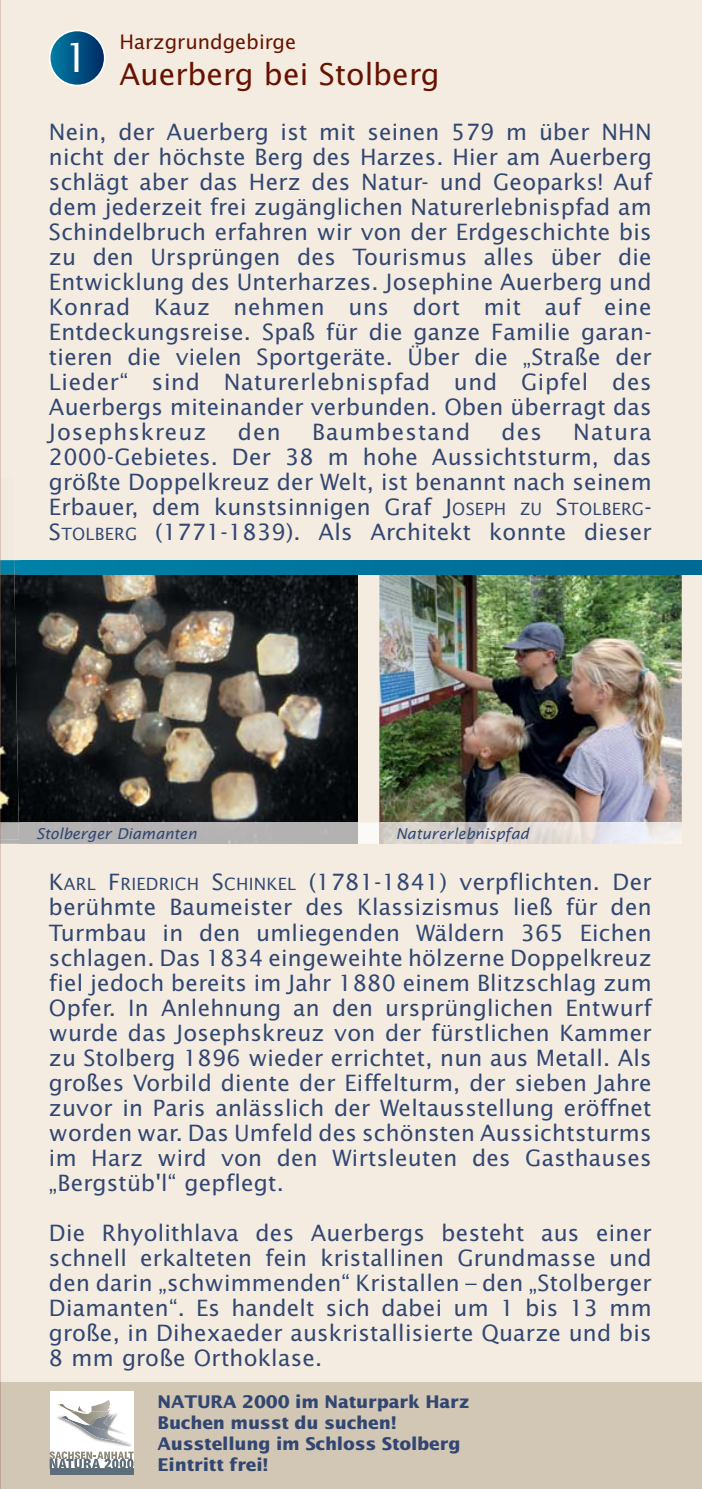
<style>
.page{position:relative;width:702px;height:1489px;background:#fff}
.page>*{position:absolute;margin:0;border:0;box-sizing:border-box;transform-origin:0 0}
.t1{font:40.25px "Lucida Sans Std";color:#fff}
.t2{font:30px "Lucida Sans Std";color:#671200}
.t3{font:22.5px/25px "Lucida Sans Std";letter-spacing:.01em;color:#314671;text-align:justify}
.t4{font:22.5px "Lucida Sans Std";letter-spacing:.045em;color:#314671}
.t5{font:20px "Lucida Sans Std";color:#671200}
.t6{font:700 17.5px/21px "Lucida Sans";letter-spacing:-.01em;color:#314671}
.t7{font:italic 15px "Lucida Sans";color:#314671}
.s1{font-size:17px}
</style>
<div class="page">
<div style="left:0;top:0;width:702px;height:1488px;background:#f4ece0"></div>
<div style="left:0;top:1382px;width:702px;height:106px;background:#d2c7b5"></div>
<svg style="left:50px;top:30px;width:55px;height:55px;background:#085988"></svg>
<div style="left:49px;top:30px;width:57px;height:56px;border:2px solid #fff;border-radius:50%"></div>
<img style="left:20px;top:574px;width:337px;height:248px">
<div style="left:20px;top:822px;width:359px;height:21px;background:#b4b1b2"></div>
<img style="left:379px;top:574px;width:302px;height:248px">
<img style="left:379px;top:822px;width:302px;height:21px">
<div style="left:20px;top:560px;width:682px;height:14px;background:#00749d"></div>
<div style="left:50px;top:1390px;width:84px;height:84px;background:#fff"></div>
<div style="left:50px;top:1468px;width:84px;height:6px;background:#5d6d7a"></div>
<svg style="left:50px;top:1451px;width:84px;height:17px"></svg>
<img style="left:57px;top:1400px;width:54px;height:11px">
<img style="left:57px;top:1416px;width:75px;height:30px">
<img style="left:70px;top:1411px;width:40px;height:1px">
<svg style="left:77px;top:1405px;width:11px;height:7px"></svg>
<img style="left:60px;top:1412px;width:72px;height:31px">
<img style="left:90px;top:1414px;width:20px;height:16px">
<svg style="left:0;top:0;width:1px;height:1488px"></svg>
<img style="left:1px;top:574px;width:19px;height:270px">
<img style="left:14px;top:560px;width:6px;height:262px">
<svg style="left:0;top:839px;width:1px;height:18px"></svg>
<img style="left:1px;top:560px;width:13px;height:14px">
<img style="left:1px;top:822px;width:18px;height:17px">
<img style="left:0;top:477px;width:1px;height:362px">
<p class="t5" style="left:119px;top:32px;width:178px">Harzgrundgebirge</p>
<h2 class="t2" style="left:119px;top:60px;width:321px">Auerberg bei Stolberg</h2>
<p class="t3" style="left:49px;top:121px;width:604px">Nein, der Auerberg ist mit seinen 579 m über NHN nicht der höchste Berg des Harzes. Hier am Auerberg schlägt aber das Herz des Natur- und Geoparks! Auf dem jederzeit frei zugänglichen Naturerlebnispfad am Schindelbruch erfahren wir von der Erdgeschichte bis zu den Ursprüngen des Tourismus alles über die Entwicklung des Unterharzes. Josephine Auerberg und Konrad Kauz nehmen uns dort mit auf eine Entdeckungsreise. Spaß für die ganze Familie garan&shy;tieren die vielen Sportgeräte. Über die „Straße der Lieder“ sind Naturerlebnispfad und Gipfel des Auerbergs miteinander verbunden. Oben überragt das Josephskreuz</p>
<h1 class="t1" style="left:64px;top:38px;width:27px">1</h1>
<p class="t3" style="left:238px;top:421px;width:44px">den</p>
<p class="t4" style="left:312px;top:421px;width:160px">Baumbestand</p>
<p class="t3" style="left:501px;top:421px;width:42px">des</p>
<p class="t3" style="left:49px;top:421px;width:604px;text-indent:524px">Natura 2000-Gebietes. Der 38 m hohe Aussichtsturm, das größte Doppelkreuz der Welt, ist benannt nach seinem Erbauer, dem kunstsinnigen Graf J<span class="s1">OSEPH ZU</span> S<span class="s1">TOLBERG</span>-S<span class="s1">TOLBERG</span> (1771-1839). Als Architekt konnte dieser</p>
<p class="t7" style="left:36px;top:824px;width:162px">Stolberger Diamanten</p>
<p class="t7" style="left:396px;top:825px;width:135px">Naturerlebnispfad</p>
<p class="t3" style="left:49px;top:871px;width:604px">K<span class="s1">ARL</span> F<span class="s1">RIEDRICH</span> S<span class="s1">CHINKEL</span> (1781-1841) verpflichten. Der berühmte Baumeister des Klassizismus ließ für den Turmbau in den umliegenden Wäldern 365 Eichen schlagen. Das 1834 eingeweihte hölzerne Doppelkreuz fiel jedoch bereits im Jahr 1880 einem Blitzschlag zum Opfer. In Anlehnung an den ursprünglichen Entwurf wurde das Josephskreuz von der fürstlichen Kammer zu Stolberg 1896 wieder errichtet, nun aus Metall. Als großes Vorbild diente der Eiffelturm, der sieben Jahre zuvor in Paris anlässlich der Weltausstellung eröffnet worden war. Das Umfeld des schönsten Aussichtsturms im Harz wird von den Wirtsleuten des Gasthauses „Bergstüb'l“ gepflegt.</p>
<p class="t3" style="left:49px;top:1221px;width:604px">Die Rhyolithlava des Auerbergs besteht aus einer schnell erkalteten fein kristallinen Grundmasse und den darin „schwimmenden“ Kristallen – den „Stolberger Diamanten“. Es handelt sich dabei um 1 bis 13 mm große, in Dihexaeder auskristallisierte Quarze und bis 8 mm große Orthoklase.</p>
<p class="t6" style="left:157px;top:1392px;width:313px">NATURA 2000 im Naturpark Harz<br>Buchen musst du suchen!<br>Ausstellung im Schloss Stolberg<br>Eintritt frei!</p>
</div>
